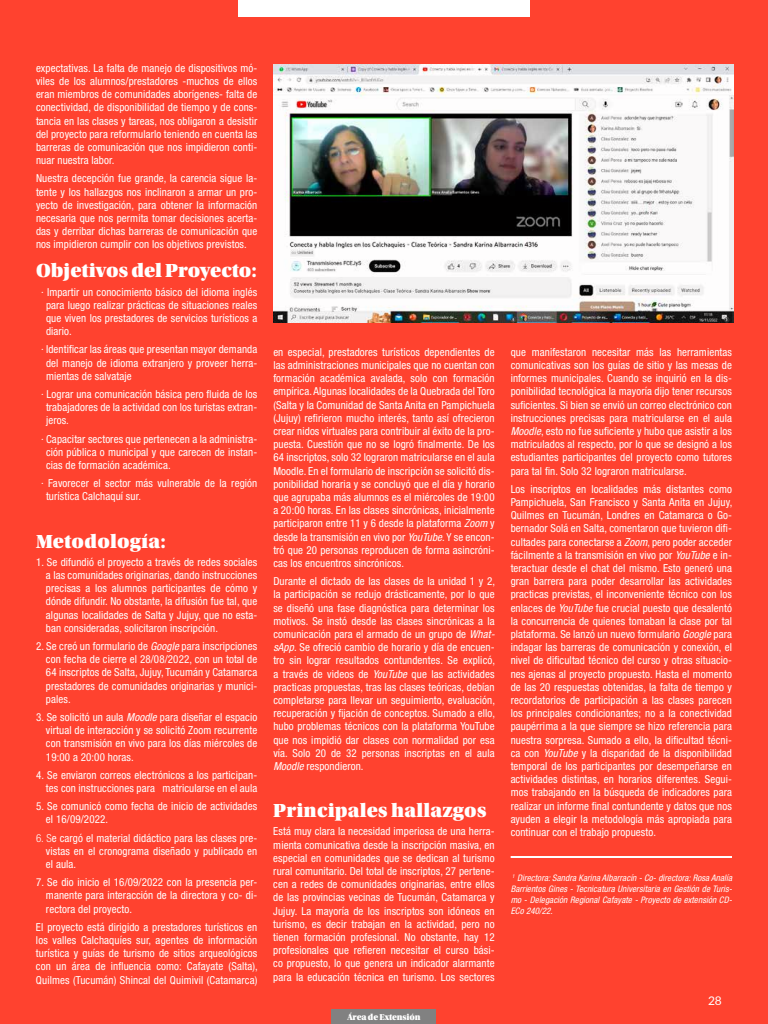
<style>
.page{position:relative;width:768px;height:1024px;background:#ff422f}
.page>*{position:absolute;margin:0;border:0;box-sizing:border-box;transform-origin:0 0}
.t1{font:20px "Utopia Std Black Headline";letter-spacing:.01em;color:#fff}
.t2{font:12px "Lato";color:#fff}
.t3{font:condensed 11px/13.2px "Helvetica Neue LT Std";letter-spacing:.01em;color:#fff;text-align:justify}
.t4{font:italic condensed 9px/10.8px "Helvetica Neue LT Std";letter-spacing:.01em;color:#fff;text-align:justify}
.t5{font:9px "Utopia Std Black Headline";letter-spacing:-.01em;color:#fff}
.s1{font-style:italic}
.s2{font-weight:300}
</style>
<div class="page">
<img style="left:273px;top:64px;width:460px;height:259px">
<div style="left:238px;top:0;width:292px;height:16px;background:#fff"></div>
<hr style="left:511px;top:856px;width:221px;height:2px;background:#fff">
<div style="left:332px;top:1010px;width:104px;height:14px;background:#818181"></div>
<p class="t3" style="left:36px;top:61px;width:223px">expectativas. La falta de manejo de dispositivos mó&shy;viles de los alumnos/prestadores -muchos de ellos eran miembros de comunidades aborígenes- falta de conectividad, de disponibilidad de tiempo y de cons&shy;tancia en las clases y tareas, nos obligaron a desistir del proyecto para reformularlo teniendo en cuenta las barreras de comunicación que nos impidieron conti&shy;nuar nuestra labor.</p>
<p class="t3" style="left:36px;top:172px;width:223px">Nuestra decepción fue grande, la carencia sigue la&shy;tente y los hallazgos nos inclinaron a armar un pro&shy;yecto de investigación, para obtener la información necesaria que nos permita tomar decisiones acerta&shy;das y derribar dichas barreras de comunicación que nos impidieron cumplir con los objetivos previstos.</p>
<h1 class="t1" style="left:36px;top:260px;width:222px">Objetivos del Proyecto:</h1>
<p class="t3" style="left:46px;top:285px;width:213px;text-indent:-5px">· Impartir un conocimiento básico del idioma inglés para luego realizar prácticas de situaciones reales que viven los prestadores de servicios turísticos a diario.</p>
<p class="t3" style="left:46px;top:343px;width:213px;text-indent:-5px">· Identificar las áreas que presentan mayor demanda del manejo de idioma extranjero y proveer herra&shy;mientas de salvataje</p>
<p class="t3" style="left:46px;top:388px;width:213px;text-indent:-5px">· Lograr una comunicación básica pero fluida de los trabajadores de la actividad con los turistas extran&shy;jeros.</p>
<p class="t3" style="left:46px;top:432px;width:213px;text-indent:-5px">· Capacitar sectores que pertenecen a la administra&shy;ción pública o municipal y que carecen de instan&shy;cias de formación académica.</p>
<p class="t3" style="left:46px;top:477px;width:213px;text-indent:-5px">· Favorecer el sector más vulnerable de la región turística Calchaquí sur.</p>
<h1 class="t1" style="left:36px;top:531px;width:132px">Metodología:</h1>
<p class="t3" style="left:46px;top:555px;width:213px;text-indent:-10px">1. Se difundió el proyecto a través de redes sociales a las comunidades originarias, dando instrucciones precisas a los alumnos participantes de cómo y dónde difundir. No obstante, la difusión fue tal, que algunas localidades de Salta y Jujuy, que no esta&shy;ban consideradas, solicitaron inscripción.</p>
<p class="t3" style="left:46px;top:639px;width:213px;text-indent:-10px">2. Se creó un formulario de <span class="s1">Google</span> para inscripciones con fecha de cierre el 28/08/2022, con un total de 64 inscriptos de Salta, Jujuy, Tucumán y Catamarca prestadores de comunidades originarias y munici&shy;pales.</p>
<p class="t3" style="left:46px;top:711px;width:213px;text-indent:-10px">3. Se solicitó un aula <span class="s1">Moodle</span> para diseñar el espacio virtual de interacción y se solicitó Zoom recurrente con transmisión en vivo para los días miércoles de 19:00 a 20:00 horas.</p>
<p class="t3" style="left:36px;top:768px;width:223px;text-align:right">4. Se enviaron correos electrónicos a los participan&shy;tes con instrucciones para matricularse en el aula</p>
<p class="t3" style="left:46px;top:800px;width:213px;text-indent:-10px">5. Se comunicó como fecha de inicio de actividades el 16/09/2022.</p>
<p class="t3" style="left:46px;top:831px;width:213px;text-indent:-10px"><span class="s2">6. S</span>e cargó el material didáctico para las clases pre&shy;vistas en el cronograma diseñado y publicado en el aula.</p>
<p class="t3" style="left:46px;top:876px;width:213px;text-indent:-10px">7. Se dio inicio el 16/09/2022 con la presencia per&shy;manente para interacción de la directora y co- di&shy;rectora del proyecto.</p>
<p class="t3" style="left:36px;top:920px;width:223px">El proyecto está dirigido a prestadores turísticos en los valles Calchaquíes sur, agentes de información turística y guías de turismo de sitios arqueológicos con un área de influencia como: Cafayate (Salta), Quilmes (Tucumán) Shincal del Quimivil (Catamarca)</p>
<p class="t3" style="left:273px;top:345px;width:223px">en especial, prestadores turísticos dependientes de las administraciones municipales que no cuentan con formación académica avalada, solo con formación empírica. Algunas localidades de la Quebrada del Toro (Salta y la Comunidad de Santa Anita en Pampichuela (Jujuy) refirieron mucho interés, tanto así ofrecieron crear nidos virtuales para contribuir al éxito de la pro&shy;puesta. Cuestión que no se logró finalmente. De los 64 inscriptos, solo 32 lograron matricularse en el aula Moodle. En el formulario de inscripción se solicitó dis&shy;ponibilidad horaria y se concluyó que el día y horario que agrupaba más alumnos es el miércoles de 19:00 a 20:00 horas. En las clases sincrónicas, inicialmente participaron entre 11 y 6 desde la plataforma <span class="s1">Zoom</span> y desde la transmisión en vivo por <span class="s1">YouTube</span>. Y se encon&shy;tró que 20 personas reproducen de forma asincróni&shy;cas los encuentros sincrónicos.</p>
<p class="t3" style="left:273px;top:575px;width:223px">Durante el dictado de las clases de la unidad 1 y 2, la participación se redujo drásticamente, por lo que se diseñó una fase diagnóstica para determinar los motivos. Se instó desde las clases sincrónicas a la comunicación para el armado de un grupo de <span class="s1">What&shy;sApp</span>. Se ofreció cambio de horario y día de encuen&shy;tro sin lograr resultados contundentes. Se explicó, a través de videos de <span class="s1">YouTube</span> que las actividades practicas propuestas, tras las clases teóricas, debían completarse para llevar un seguimiento, evaluación, recuperación y fijación de conceptos. Sumado a ello, hubo problemas técnicos con la plataforma YouTube que nos impidió dar clases con normalidad por esa vía. Solo 20 de 32 personas inscriptas en el aula <span class="s1">Moodle</span> respondieron.</p>
<h1 class="t1" style="left:273px;top:800px;width:215px">Principales hallazgos</h1>
<p class="t3" style="left:273px;top:825px;width:223px">Está muy clara la necesidad imperiosa de una herra&shy;mienta comunicativa desde la inscripción masiva, en especial en comunidades que se dedican al turismo rural comunitario. Del total de inscriptos, 27 pertene&shy;cen a redes de comunidades originarias, entre ellos de las provincias vecinas de Tucumán, Catamarca y Jujuy. La mayoría de los inscriptos son idóneos en turismo, es decir trabajan en la actividad, pero no tienen formación profesional. No obstante, hay 12 profesionales que refieren necesitar el curso bási&shy;co propuesto, lo que genera un indicador alarmante para la educación técnica en turismo. Los sectores</p>
<p class="t5" style="left:347px;top:1013px;width:75px">Área de Extensión</p>
<p class="t3" style="left:511px;top:345px;width:223px">que manifestaron necesitar más las herramientas comunicativas son los guías de sitio y las mesas de informes municipales. Cuando se inquirió en la dis&shy;ponibilidad tecnológica la mayoría dijo tener recursos suficientes. Si bien se envió un correo electrónico con instrucciones precisas para matricularse en el aula <span class="s1">Moodle</span>, esto no fue suficiente y hubo que asistir a los matriculados al respecto, por lo que se designó a los estudiantes participantes del proyecto como tutores para tal fin. Solo 32 lograron matricularse.</p>
<p class="t3" style="left:511px;top:482px;width:223px">Los inscriptos en localidades más distantes como Pampichuela, San Francisco y Santa Anita en Jujuy, Quilmes en Tucumán, Londres en Catamarca o Go&shy;bernador Solá en Salta, comentaron que tuvieron difi&shy;cultades para conectarse a <span class="s1">Zoom</span>, pero poder acceder fácilmente a la transmisión en vivo por <span class="s1">YouTube</span> e in&shy;teractuar desde el chat del mismo. Esto generó una gran barrera para poder desarrollar las actividades practicas previstas, el inconveniente técnico con los enlaces de <span class="s1">YouTube</span> fue crucial puesto que desalentó la concurrencia de quienes tomaban la clase por tal plataforma. Se lanzó un nuevo formulario <span class="s1">Google</span> para indagar las barreras de comunicación y conexión, el nivel de dificultad técnico del curso y otras situacio&shy;nes ajenas al proyecto propuesto. Hasta el momento de las 20 respuestas obtenidas, la falta de tiempo y recordatorios de participación a las clases parecen los principales condicionantes; no a la conectividad paupérrima a la que siempre se hizo referencia para nuestra sorpresa. Sumado a ello, la dificultad técni&shy;ca con <span class="s1">YouTube</span> y la disparidad de la disponibilidad temporal de los participantes por desempeñarse en actividades distintas, en horarios diferentes. Segui&shy;mos trabajando en la búsqueda de indicadores para realizar un informe final contundente y datos que nos ayuden a elegir la metodología más apropiada para continuar con el trabajo propuesto.</p>
<p class="t4" style="left:511px;top:873px;width:223px"><sup>1</sup> Directora: Sandra Karina Albarracín - Co- directora: Rosa Analía Barrientos Gines - Tecnicatura Universitaria en Gestión de Turis&shy;mo - Delegación Regional Cafayate - Proyecto de extensión CD-ECo 240/22.</p>
<p class="t2" style="left:708px;top:992px;width:15px">28</p>
</div>
